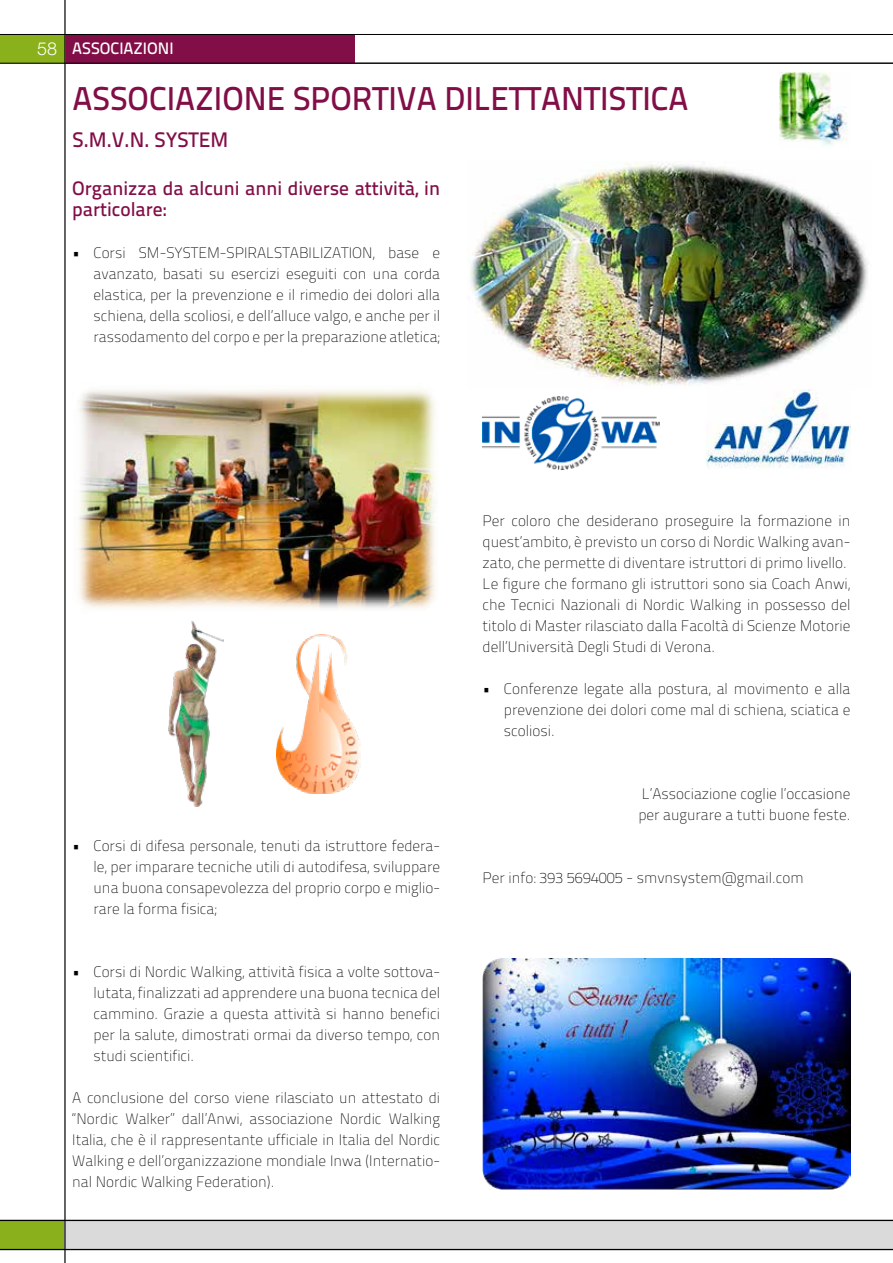
<style>
.page{position:relative;width:893px;height:1263px;background:#fff}
.page>*{position:absolute;margin:0;border:0;box-sizing:border-box;transform-origin:0 0}
.t1{font:33px "Titillium Text 25 L 600 wt";color:#820e47}
.t2{font:21px "Titillium Text 25 L 600 wt";color:#820e47}
.t3{font:19.5px/21px "Titillium Text 25 L 600 wt";color:#820e47}
.t4{font:16.5px "Titillium Text 25 L 600 wt";color:#fff}
.t5{font:15.15px/21px "Titillium Text 25 L 1 wt";color:#000;text-align:justify}
.s1{font-family:"Helvetica Neue LT Std";font-weight:300;font-size:18px}
</style>
<div class="page">
<div style="left:63px;top:34px;width:292px;height:29px;background:#820e47"></div>
<div style="left:64px;top:1220px;width:829px;height:29px;background:#dadada"></div>
<div style="left:0;top:34px;width:66px;height:29px;background:#8ab01b"></div>
<div style="left:0;top:1220px;width:64px;height:30px;background:#8ab01b"></div>
<hr style="left:0;top:1220px;width:893px;height:1px;background:#000">
<hr style="left:0;top:1249px;width:893px;height:1px;background:#000">
<hr style="left:0;top:63px;width:893px;height:1px;background:#000">
<hr style="left:0;top:34px;width:893px;height:1px;background:#000">
<hr style="left:64px;top:0;width:2px;height:1263px;background:#000">
<img style="left:779px;top:72px;width:69px;height:74px">
<img style="left:78px;top:389px;width:357px;height:219px">
<img style="left:168px;top:621px;width:56px;height:185px">
<img style="left:276px;top:635px;width:85px;height:158px">
<img style="left:470px;top:162px;width:398px;height:224px">
<img style="left:483px;top:958px;width:367px;height:232px">
<img style="left:483px;top:396px;width:177px;height:74px">
<img style="left:706px;top:389px;width:144px;height:79px">
<p class="t4" style="left:37px;top:35px;width:138px"><span class="s1">58</span> ASSOCIAZIONI</p>
<h1 class="t1" style="left:73px;top:73px;width:617px">ASSOCIAZIONE SPORTIVA DILETTANTISTICA</h1>
<h2 class="t2" style="left:73px;top:124px;width:157px">S.M.V.N. SYSTEM</h2>
<p class="t3" style="left:72px;top:177px;width:369px">Organizza da alcuni anni diverse attività, in particolare:</p>
<p class="t5" style="left:94px;top:242px;width:348px;text-indent:-21px">• Corsi SM-SYSTEM-SPIRALSTABILIZATION, base e avanzato, basati su esercizi eseguiti con una corda elastica, per la prevenzione e il rimedio dei dolori alla schiena, della scoliosi, e dell’alluce valgo, e anche per il rassodamento del corpo e per la preparazione atletica;</p>
<p class="t5" style="left:94px;top:835px;width:348px;text-indent:-21px">• Corsi di difesa personale, tenuti da istruttore federa&shy;le, per imparare tecniche utili di autodifesa, sviluppare una buona consapevolezza del proprio corpo e miglio&shy;rare la forma fisica;</p>
<p class="t5" style="left:94px;top:961px;width:348px;text-indent:-21px">• Corsi di Nordic Walking, attività fisica a volte sottova&shy;lutata, finalizzati ad apprendere una buona tecnica del cammino. Grazie a questa attività si hanno benefici per la salute, dimostrati ormai da diverso tempo, con studi scientifici.</p>
<p class="t5" style="left:72px;top:1087px;width:369px">A conclusione del corso viene rilasciato un attestato di “Nordic Walker” dall’Anwi, associazione Nordic Walking Italia, che è il rappresentante ufficiale in Italia del Nordic Walking e dell’organizzazione mondiale Inwa (Internatio&shy;nal Nordic Walking Federation).</p>
<p class="t5" style="left:483px;top:509px;width:369px;text-align:left">Per coloro che desiderano proseguire la formazione in quest’ambito, è previsto un corso di Nordic Walking avan&shy;zato, che permette di diventare istruttori di primo livello.<br>Le figure che formano gli istruttori sono sia Coach Anwi, che Tecnici Nazionali di Nordic Walking in possesso del titolo di Master rilasciato dalla Facoltà di Scienze Motorie dell’Università Degli Studi di Verona.</p>
<p class="t5" style="left:504px;top:677px;width:348px;text-indent:-21px">• Conferenze legate alla postura, al movimento e alla prevenzione dei dolori come mal di schiena, sciatica e scoliosi.</p>
<p class="t5" style="left:638px;top:782px;width:214px">L’Associazione coglie l’occasione per augurare a tutti buone feste.</p>
<p class="t5" style="left:483px;top:866px;width:323px">Per info: 393 5694005 - smvnsystem@gmail.com</p>
</div>
